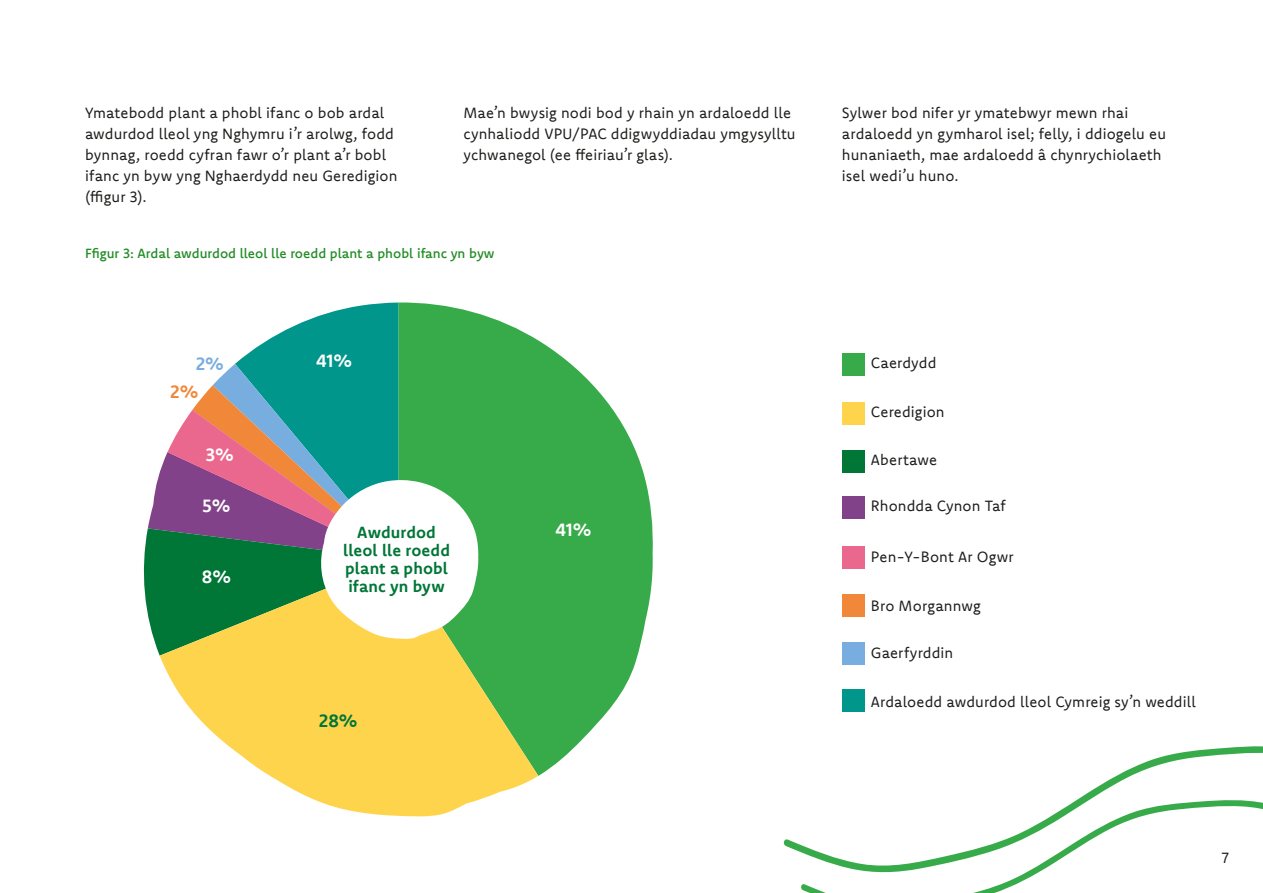
<style>
.page{position:relative;width:1263px;height:893px;background:#fff}
.page>*{position:absolute;margin:0;border:0;box-sizing:border-box;transform-origin:0 0}
.t1{font:700 18px "Komet";color:#fff}
.t2{font:700 18px "Komet";color:#007637}
.t3{font:700 18px "Komet";color:#f18739}
.t4{font:700 18px "Komet";color:#78aedf}
.t5{font:700 16.35px/18px "Komet";letter-spacing:.005em;color:#007637;text-align:center}
.t6{font:15px/21px "Komet";letter-spacing:.01em;color:#1d1d1b}
.t7{font:500 13.5px "Komet";color:#228c25}
</style>
<div class="page">
<div style="left:842px;top:353px;width:22px;height:23px;background:#37ab49"></div>
<div style="left:842px;top:546px;width:22px;height:22px;background:#ea688e"></div>
<div style="left:842px;top:402px;width:22px;height:23px;background:#ffd44d"></div>
<div style="left:842px;top:595px;width:22px;height:22px;background:#f18739"></div>
<div style="left:842px;top:450px;width:22px;height:22px;background:#007637"></div>
<div style="left:842px;top:642px;width:22px;height:23px;background:#78aedf"></div>
<div style="left:842px;top:496px;width:22px;height:23px;background:#82428a"></div>
<div style="left:842px;top:689px;width:22px;height:22px;background:#00968b"></div>
<svg style="left:398px;top:302px;width:255px;height:474px;fill:#37ab49"></svg>
<svg style="left:160px;top:559px;width:378px;height:257px;fill:#ffd44d"></svg>
<svg style="left:143px;top:303px;width:335px;height:353px"></svg>
<svg style="left:801px;top:876px;width:231px;height:17px"></svg>
<svg style="left:783px;top:746px;width:480px;height:130px"></svg>
<p class="t6" style="left:85px;top:101px;width:314px">Ymatebodd plant a phobl ifanc o bob ardal awdurdod lleol yng Nghymru i’r arolwg, fodd bynnag, roedd cyfran fawr o’r plant a’r bobl ifanc yn byw yng Nghaerdydd neu Geredigion (ffigur 3).</p>
<p class="t6" style="left:463px;top:101px;width:334px">Mae’n bwysig nodi bod y rhain yn ardaloedd lle cynhaliodd VPU/PAC ddigwyddiadau ymgysylltu ychwanegol (ee ffeiriau’r glas).</p>
<p class="t6" style="left:842px;top:101px;width:326px">Sylwer bod nifer yr ymatebwyr mewn rhai ardaloedd yn gymharol isel; felly, i ddiogelu eu hunaniaeth, mae ardaloedd â chynrychiolaeth isel wedi’u huno.</p>
<p class="t7" style="left:85px;top:244px;width:411px">Ffigur 3: Ardal awdurdod lleol lle roedd plant a phobl ifanc yn byw</p>
<p class="t4" style="left:196px;top:352px;width:29px">2%</p>
<p class="t1" style="left:316px;top:349px;width:37px">41%</p>
<p class="t3" style="left:171px;top:380px;width:29px">2%</p>
<p class="t1" style="left:206px;top:443px;width:29px">3%</p>
<p class="t1" style="left:203px;top:494px;width:29px">5%</p>
<p class="t1" style="left:202px;top:565px;width:31px">8%</p>
<p class="t5" style="left:343px;top:522px;width:108px">Awdurdod lleol lle roedd plant a phobl ifanc yn byw</p>
<p class="t1" style="left:555px;top:518px;width:37px">41%</p>
<p class="t2" style="left:319px;top:709px;width:40px">28%</p>
<p class="t6" style="left:871px;top:352px;width:67px">Caerdydd</p>
<p class="t6" style="left:871px;top:401px;width:75px">Ceredigion</p>
<p class="t6" style="left:871px;top:448px;width:68px">Abertawe</p>
<p class="t6" style="left:871px;top:495px;width:136px">Rhondda Cynon Taf</p>
<p class="t6" style="left:871px;top:545px;width:144px">Pen-Y-Bont Ar Ogwr</p>
<p class="t6" style="left:871px;top:595px;width:111px">Bro Morgannwg</p>
<p class="t6" style="left:871px;top:642px;width:84px">Gaerfyrddin</p>
<p class="t6" style="left:871px;top:691px;width:326px">Ardaloedd awdurdod lleol Cymreig sy’n weddill</p>
<p class="t6" style="left:1222px;top:847px;width:9px">7</p>
</div>
